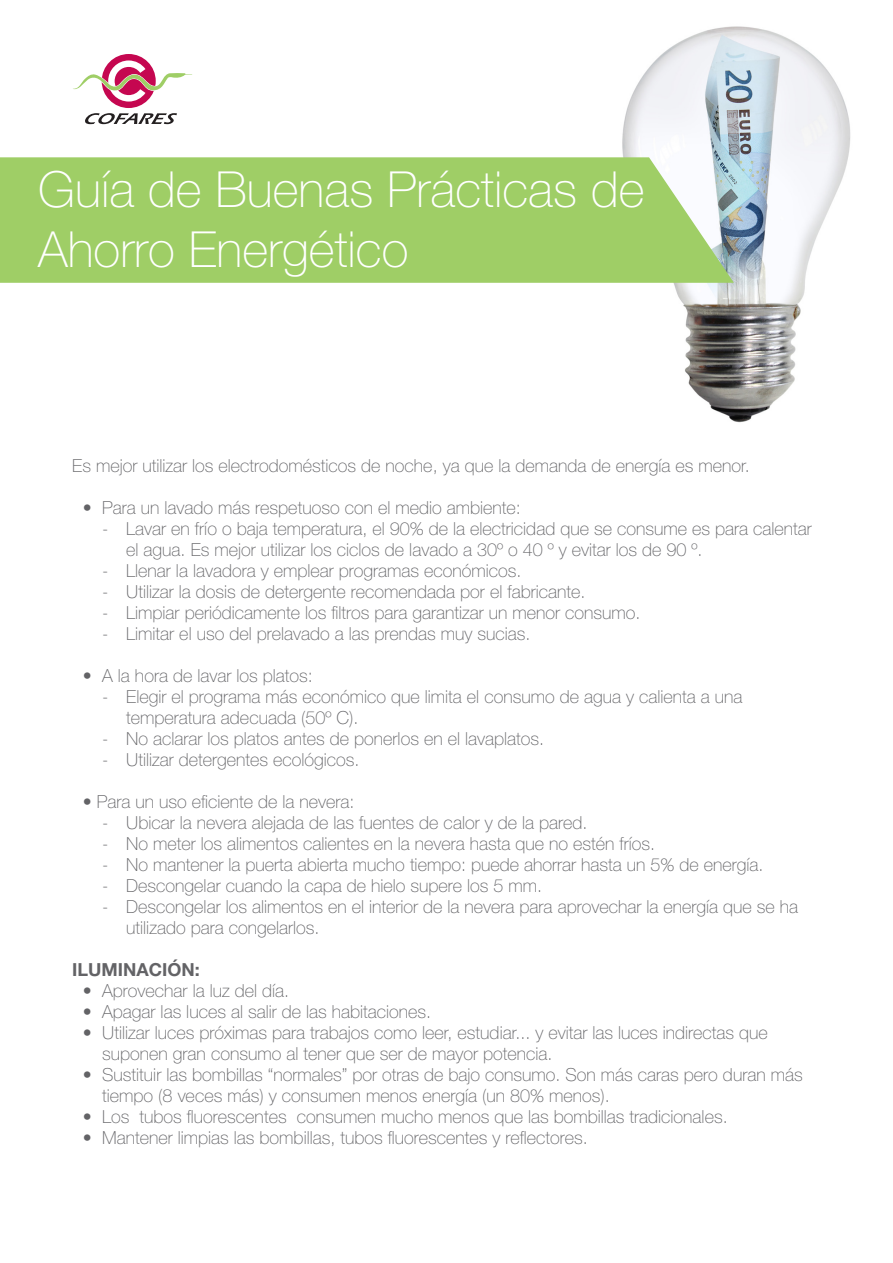
<style>
.page{position:relative;width:893px;height:1263px;background:#fff}
.page>*{position:absolute;margin:0;border:0;box-sizing:border-box;transform-origin:0 0}
.t1{font:100 49.8px "Helvetica Neue";color:#fff}
.t2{font:100 18px/21px "Helvetica Neue";color:#636366}
.t3{font:700 18px "Helvetica Neue";color:#636366}
</style>
<div class="page">
<svg style="left:73px;top:54px;width:119px;height:70px"></svg>
<img style="left:622px;top:26px;width:229px;height:397px">
<svg style="left:0;top:157px;width:734px;height:126px;background:#a2cf6d"></svg>
<p class="t1" style="left:38px;top:162px;width:608px">Guía de Buenas Prácticas de</p>
<p class="t1" style="left:38px;top:222px;width:372px">Ahorro Energético</p>
<p class="t2" style="left:72px;top:455px;width:679px">Es mejor utilizar los electrodomésticos de noche, ya que la demanda de energía es menor.</p>
<p class="t2" style="left:83px;top:497px;width:440px">• Para un lavado más respetuoso con el medio ambiente:</p>
<p class="t2" style="left:126px;top:518px;width:687px;text-indent:-24px">- Lavar en frío o baja temperatura, el 90% de la electricidad que se consume es para calentar el agua. Es mejor utilizar los ciclos de lavado a 30º o 40 º y evitar los de 90 º.</p>
<p class="t2" style="left:102px;top:560px;width:421px">- Llenar la lavadora y emplear programas económicos.</p>
<p class="t2" style="left:102px;top:581px;width:485px">- Utilizar la dosis de detergente recomendada por el fabricante.</p>
<p class="t2" style="left:102px;top:602px;width:540px">- Limpiar periódicamente los filtros para garantizar un menor consumo.</p>
<p class="t2" style="left:102px;top:623px;width:430px">- Limitar el uso del prelavado a las prendas muy sucias.</p>
<p class="t2" style="left:83px;top:665px;width:231px">• A la hora de lavar los platos:</p>
<p class="t2" style="left:102px;top:686px;width:642px">- Elegir el programa más económico que limita el consumo de agua y calienta a una</p>
<p class="t2" style="left:126px;top:707px;width:234px">temperatura adecuada (50º C).</p>
<p class="t2" style="left:102px;top:728px;width:443px">- No aclarar los platos antes de ponerlos en el lavaplatos.</p>
<p class="t2" style="left:102px;top:749px;width:259px">- Utilizar detergentes ecológicos.</p>
<p class="t2" style="left:83px;top:791px;width:273px">• Para un uso eficiente de la nevera:</p>
<p class="t2" style="left:102px;top:812px;width:487px">- Ubicar la nevera alejada de las fuentes de calor y de la pared.</p>
<p class="t2" style="left:102px;top:833px;width:554px">- No meter los alimentos calientes en la nevera hasta que no estén fríos.</p>
<p class="t2" style="left:102px;top:854px;width:663px">- No mantener la puerta abierta mucho tiempo: puede ahorrar hasta un 5% de energía.</p>
<p class="t2" style="left:102px;top:875px;width:441px">- Descongelar cuando la capa de hielo supere los 5 mm.</p>
<p class="t2" style="left:126px;top:896px;width:673px;text-indent:-24px">- Descongelar los alimentos en el interior de la nevera para aprovechar la energía que se ha utilizado para congelarlos.</p>
<p class="t3" style="left:72px;top:958px;width:129px">ILUMINACIÓN:</p>
<p class="t2" style="left:83px;top:980px;width:208px">• Aprovechar la luz del día.</p>
<p class="t2" style="left:83px;top:1001px;width:350px">• Apagar las luces al salir de las habitaciones.</p>
<p class="t2" style="left:83px;top:1022px;width:687px">• Utilizar luces próximas para trabajos como leer, estudiar... y evitar las luces indirectas que</p>
<p class="t2" style="left:102px;top:1043px;width:452px">suponen gran consumo al tener que ser de mayor potencia.</p>
<p class="t2" style="left:102px;top:1064px;width:702px;text-indent:-19px">• Sustituir las bombillas “normales” por otras de bajo consumo. Son más caras pero duran más tiempo (8 veces más) y consumen menos energía (un 80% menos).</p>
<p class="t2" style="left:83px;top:1106px;width:646px">• Los tubos fluorescentes consumen mucho menos que las bombillas tradicionales.</p>
<p class="t2" style="left:83px;top:1127px;width:507px">• Mantener limpias las bombillas, tubos fluorescentes y reflectores.</p>
</div>
